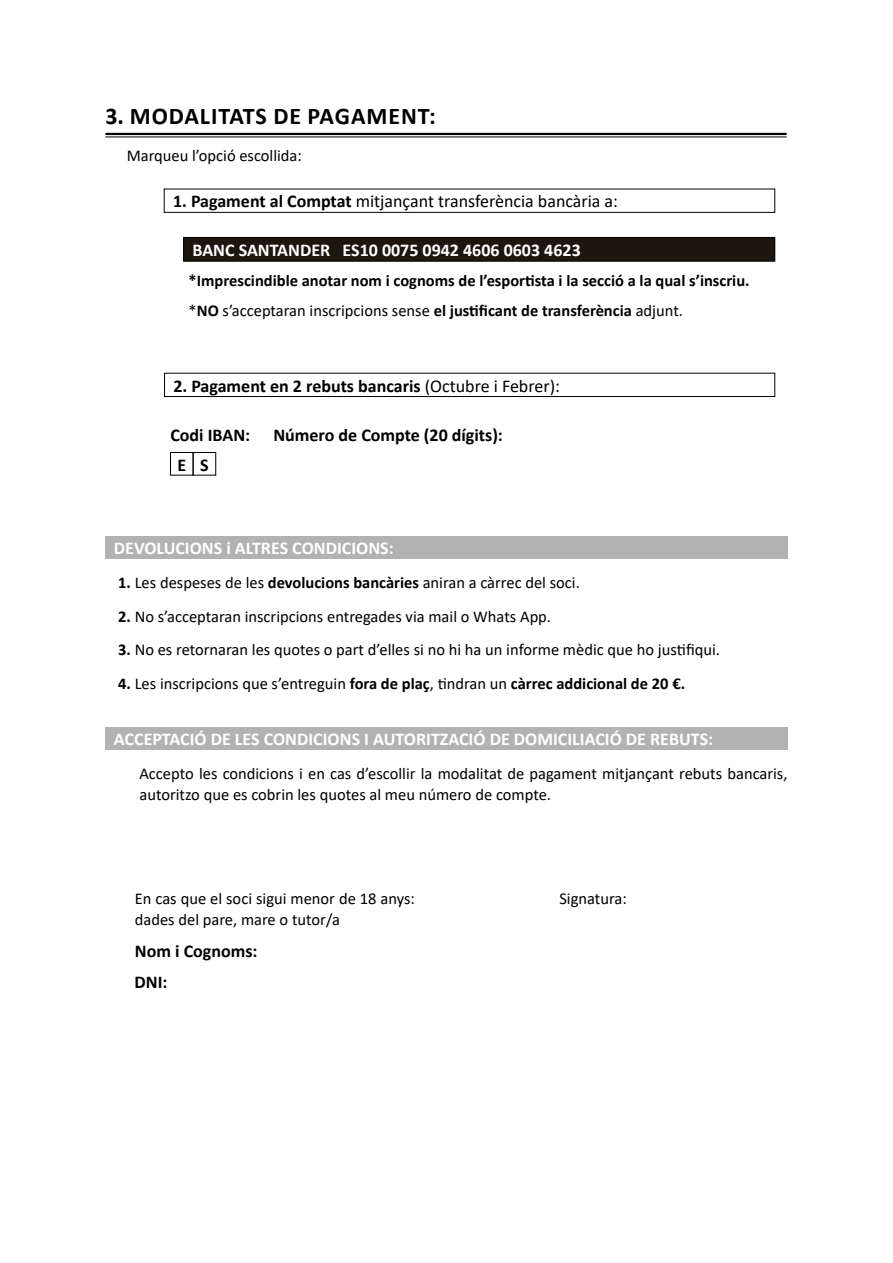
<style>
.page{position:relative;width:893px;height:1263px;background:#fff}
.page>*{position:absolute;margin:0;border:0;box-sizing:border-box;transform-origin:0 0}
.t1{font:700 24px "Calibri";letter-spacing:.04em;color:#000}
.t2{font:700 18px "Calibri";color:#fff}
.t3{font:700 18px/31px "Calibri";color:#000}
.t4{font:18px "Calibri";color:#000}
.t5{font:16.5px/21px "Calibri";color:#000}
.t6{font:700 16.5px/30.8px "Calibri";color:#000}
.s1{font-weight:700}
.s2{font-weight:400}
</style>
<div class="page">
<hr style="left:105px;top:133px;width:682px;height:2px;background:#000">
<hr style="left:105px;top:137px;width:682px;height:1px;background:#000">
<svg style="left:170px;top:452px;width:46px;height:24px"></svg>
<div style="left:164px;top:189px;width:611px;height:24px;border:1px solid #020203"></div>
<div style="left:184px;top:237px;width:591px;height:24px;background:#1d160f"></div>
<div style="left:183px;top:237px;width:592px;height:25px;border:1px solid #020203"></div>
<div style="left:164px;top:373px;width:611px;height:24px;border:1px solid #020203"></div>
<div style="left:105px;top:536px;width:683px;height:23px;background:#b3b2b2"></div>
<div style="left:105px;top:727px;width:683px;height:22px;background:#b3b2b2"></div>
<h1 class="t1" style="left:105px;top:99px;width:332px">3. MODALITATS DE PAGAMENT:</h1>
<p class="t5" style="left:127px;top:144px;width:177px">Marqueu l’opció escollida:</p>
<p class="t4" style="left:173px;top:189px;width:446px"><span class="s1">1. Pagament al Comptat</span> mitjançant transferència bancària a:</p>
<p class="t2" style="left:192px;top:237px;width:390px">BANC SANTANDER ES10 0075 0942 4606 0603 4623</p>
<p class="t6" style="left:189px;top:265px;width:562px">*Imprescindible anotar nom i cognoms de l’esportista i la secció a la qual s’inscriu. <span class="s2">*</span>NO <span class="s2">s’acceptaran inscripcions sense</span> el justificant de transferència <span class="s2">adjunt.</span></p>
<p class="t3" style="left:173px;top:370px;width:388px">2. Pagament en 2 rebuts bancaris <span class="s2">(Octubre i Febrer):</span></p>
<p class="t3" style="left:170px;top:419px;width:81px">Codi IBAN:</p>
<p class="t3" style="left:273px;top:419px;width:231px">Número de Compte (20 dígits):</p>
<p class="t3" style="left:177px;top:449px;width:33px">E S</p>
<p class="t2" style="left:114px;top:535px;width:281px">DEVOLUCIONS i ALTRES CONDICIONS:</p>
<p class="t5" style="left:118px;top:571px;width:463px"><span class="s1">1.</span> Les despeses de les <span class="s1">devolucions bancàries</span> aniran a càrrec del soci.</p>
<p class="t5" style="left:118px;top:605px;width:434px"><span class="s1">2.</span> No s’acceptaran inscripcions entregades via mail o Whats App.</p>
<p class="t5" style="left:118px;top:639px;width:603px"><span class="s1">3.</span> No es retornaran les quotes o part d’elles si no hi ha un informe mèdic que ho justifiqui.</p>
<p class="t5" style="left:118px;top:673px;width:568px"><span class="s1">4.</span> Les inscripcions que s’entreguin <span class="s1">fora de plaç</span>, tindran un <span class="s1">càrrec addicional de 20 €.</span></p>
<p class="t2" style="left:114px;top:726px;width:601px">ACCEPTACIÓ DE LES CONDICIONS I AUTORITZACIÓ DE DOMICILIACIÓ DE REBUTS:</p>
<p class="t5" style="left:139px;top:762px;width:650px">Accepto les condicions i en cas d’escollir la modalitat de pagament mitjançant rebuts bancaris, autoritzo que es cobrin les quotes al meu número de compte.</p>
<p class="t5" style="left:135px;top:887px;width:282px">En cas que el soci sigui menor de 18 anys: dades del pare, mare o tutor/a</p>
<p class="t3" style="left:135px;top:935px;width:124px">Nom i Cognoms:<br>DNI:</p>
<p class="t5" style="left:559px;top:887px;width:69px">Signatura:</p>
</div>
